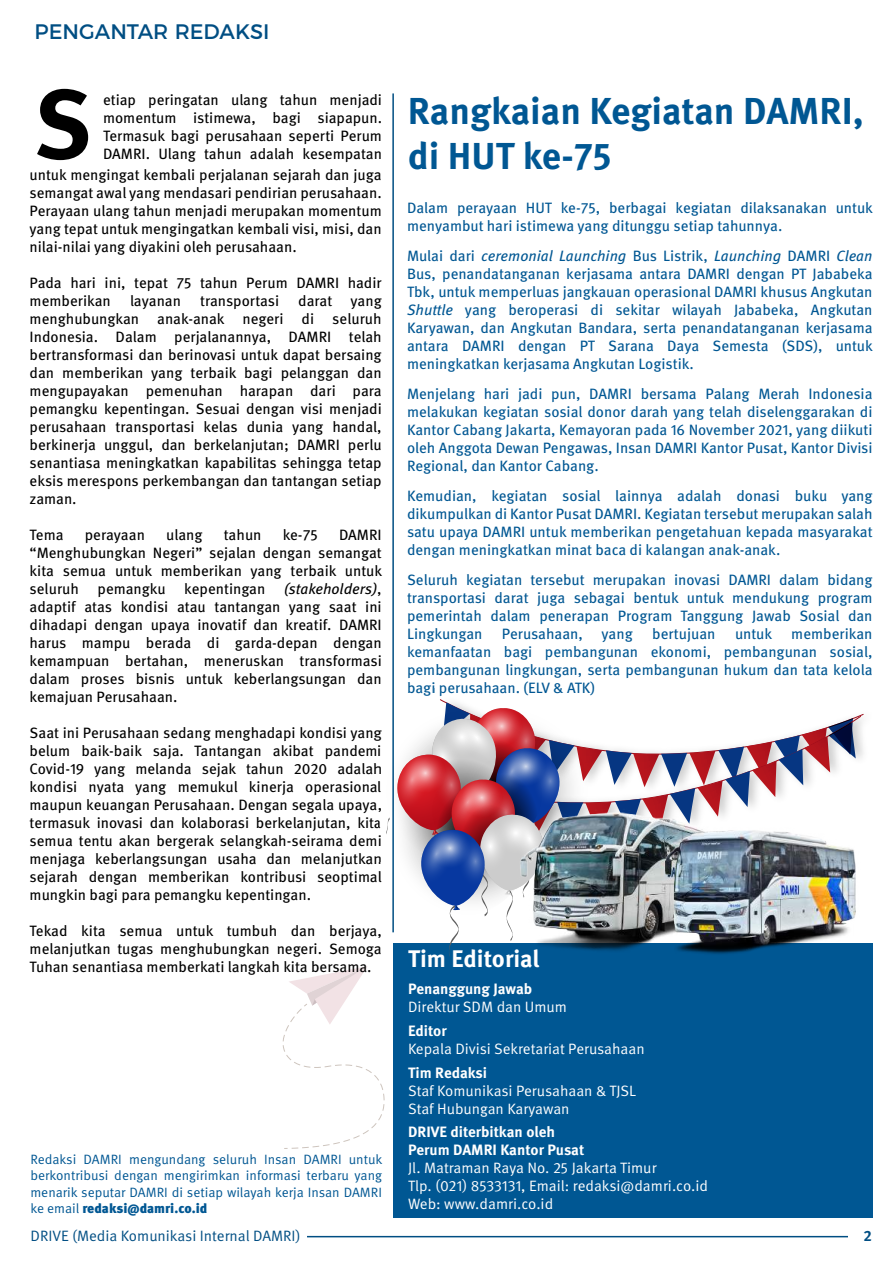
<style>
.page{position:relative;width:893px;height:1263px;background:#fff}
.page>*{position:absolute;margin:0;border:0;box-sizing:border-box;transform-origin:0 0}
.t1{font:700 97.5px "Meta Pro";color:#000}
.t2{font:700 37.5px/45px "Meta Pro";color:#005793}
.t3{font:700 24px "Meta Pro";color:#fff}
.t4{font:21px "Montserrat";color:#004e83}
.t5{font:15px/18px "Meta Pro";color:#000;text-align:justify}
.t6{font:15px/18px "Meta Pro";color:#005793;text-align:justify}
.t7{font:15px/18px "Meta Pro";color:#fff}
.t8{font:700 15px/18px "Meta Pro";color:#fff}
.t9{font:15px "Meta Pro";color:#004e83}
.t10{font:700 15px "Meta Pro";color:#004e83}
.t11{font:13.5px/16.2px "Meta Pro";color:#005793;text-align:justify}
.s1{font-style:italic}
.s2{font-weight:900}
</style>
<div class="page">
<svg style="left:283px;top:966px;width:102px;height:183px"></svg>
<hr style="left:392px;top:93px;width:2px;height:839px;background:#004e83">
<div style="left:393px;top:943px;width:479px;height:274px;background:#005793"></div>
<svg style="left:386px;top:699px;width:478px;height:257px"></svg>
<img style="left:493px;top:809px;width:262px;height:147px">
<img style="left:656px;top:816px;width:208px;height:140px">
<hr style="left:307px;top:1236px;width:541px;height:1px;background:#004e83">
<h3 class="t4" style="left:35px;top:14px;width:236px">PENGANTAR REDAKSI</h3>
<h1 class="t1" style="left:34px;top:63px;width:59px">S</h1>
<p class="t5" style="left:103px;top:91px;width:281px">etiap peringatan ulang tahun menjadi momentum istimewa, bagi siapapun.<br>Termasuk bagi perusahaan seperti Perum</p>
<p class="t5" style="left:103px;top:145px;width:280px">DAMRI. Ulang tahun adalah kesempatan</p>
<p class="t5" style="left:30px;top:166px;width:354px">untuk mengingat kembali perjalanan sejarah dan juga semangat awal yang mendasari pendirian perusahaan.<br>Perayaan ulang tahun menjadi merupakan momentum yang tepat untuk mengingatkan kembali visi, misi, dan nilai-nilai yang diyakini oleh perusahaan.</p>
<p class="t5" style="left:30px;top:274px;width:354px">Pada hari ini, tepat 75 tahun Perum DAMRI hadir memberikan</p>
<p class="t5" style="left:30px;top:292px;width:354px;text-indent:269px">darat yang menghubungkan anak-anak negeri di seluruh Indonesia. Dalam perjalanannya, DAMRI telah bertransformasi dan berinovasi untuk dapat bersaing dan memberikan yang terbaik bagi pelanggan dan mengupayakan pemenuhan harapan dari para pemangku kepentingan. Sesuai dengan visi menjadi perusahaan transportasi kelas dunia yang handal, berkinerja unggul, dan berkelanjutan; DAMRI perlu senantiasa meningkatkan kapabilitas sehingga tetap eksis merespons perkembangan dan tantangan setiap zaman.</p>
<p class="t5" style="left:30px;top:526px;width:35px">Tema</p>
<p class="t5" style="left:85px;top:526px;width:62px">perayaan</p>
<p class="t5" style="left:166px;top:526px;width:38px">ulang</p>
<p class="t5" style="left:224px;top:526px;width:39px">tahun</p>
<p class="t5" style="left:283px;top:526px;width:37px">ke-75</p>
<p class="t5" style="left:130px;top:292px;width:52px">layanan</p>
<p class="t5" style="left:200px;top:292px;width:81px">transportasi</p>
<p class="t5" style="left:30px;top:526px;width:354px;text-indent:309px">DAMRI “Menghubungkan Negeri” sejalan dengan semangat kita semua untuk memberikan yang terbaik untuk seluruh pemangku kepentingan <span class="s1">(stakeholders)</span>, adaptif atas kondisi atau tantangan yang saat ini dihadapi dengan upaya inovatif dan kreatif. DAMRI harus mampu berada di garda-depan dengan kemampuan bertahan, meneruskan transformasi dalam proses bisnis untuk keberlangsungan dan kemajuan Perusahaan.</p>
<p class="t5" style="left:30px;top:724px;width:354px">Saat ini Perusahaan sedang menghadapi kondisi yang belum baik-baik saja. Tantangan akibat pandemi Covid-19 yang melanda sejak tahun 2020 adalah kondisi nyata yang memukul kinerja operasional maupun keuangan Perusahaan. Dengan segala upaya, termasuk inovasi dan kolaborasi berkelanjutan, kita semua tentu akan bergerak selangkah-seirama demi menjaga keberlangsungan usaha dan melanjutkan sejarah dengan memberikan kontribusi seoptimal mungkin bagi para pemangku kepentingan.</p>
<p class="t5" style="left:30px;top:922px;width:354px">Tekad kita semua untuk tumbuh dan berjaya, melanjutkan tugas menghubungkan negeri. Semoga Tuhan senantiasa memberkati langkah kita bersama.</p>
<p class="t11" style="left:30px;top:1152px;width:354px">Redaksi DAMRI mengundang seluruh Insan DAMRI untuk berkontribusi dengan mengirimkan informasi terbaru yang menarik seputar DAMRI di setiap wilayah kerja Insan DAMRI ke email <span class="s2">redaksi@damri.co.id</span></p>
<h2 class="t2" style="left:408px;top:90px;width:458px">Rangkaian Kegiatan DAMRI, di HUT ke-75</h2>
<p class="t6" style="left:407px;top:199px;width:467px">Dalam perayaan HUT ke-75, berbagai kegiatan dilaksanakan untuk menyambut hari istimewa yang ditunggu setiap tahunnya.</p>
<p class="t6" style="left:407px;top:247px;width:467px">Mulai dari <span class="s1">ceremonial Launching</span> Bus Listrik, <span class="s1">Launching</span> DAMRI <span class="s1">Clean </span>Bus, penandatanganan kerjasama antara DAMRI dengan PT Jababeka Tbk, untuk memperluas jangkauan operasional DAMRI khusus Angkutan <span class="s1">Shuttle</span> yang beroperasi di sekitar wilayah Jababeka, Angkutan Karyawan, dan Angkutan Bandara, serta penandatanganan kerjasama antara DAMRI dengan PT Sarana Daya Semesta (SDS), untuk meningkatkan kerjasama Angkutan Logistik.</p>
<p class="t6" style="left:407px;top:385px;width:467px">Menjelang hari jadi pun, DAMRI bersama Palang Merah Indonesia melakukan kegiatan sosial donor darah yang telah diselenggarakan di Kantor Cabang Jakarta, Kemayoran pada 16 November 2021, yang diikuti oleh Anggota Dewan Pengawas, Insan DAMRI Kantor Pusat, Kantor Divisi Regional, dan Kantor Cabang.</p>
<p class="t6" style="left:407px;top:487px;width:467px">Kemudian, kegiatan sosial lainnya adalah donasi buku yang dikumpulkan di Kantor Pusat DAMRI. Kegiatan tersebut merupakan salah satu upaya DAMRI untuk memberikan pengetahuan kepada masyarakat dengan meningkatkan minat baca di kalangan anak-anak.</p>
<p class="t6" style="left:407px;top:571px;width:467px">Seluruh kegiatan tersebut merupakan inovasi DAMRI dalam bidang transportasi darat juga sebagai bentuk untuk mendukung program pemerintah dalam penerapan Program Tanggung Jawab Sosial dan Lingkungan</p>
<p class="t6" style="left:407px;top:625px;width:467px;text-indent:384px">memberikan kemanfaatan bagi pembangunan ekonomi, pembangunan sosial, pembangunan lingkungan, serta pembangunan hukum dan tata kelola bagi perusahaan. (ELV &amp; ATK)</p>
<p class="t6" style="left:502px;top:625px;width:132px">Perusahaan, yang</p>
<p class="t6" style="left:652px;top:625px;width:65px">bertujuan</p>
<p class="t6" style="left:735px;top:625px;width:39px">untuk</p>
<h3 class="t3" style="left:408px;top:944px;width:133px">Tim Editorial</h3>
<p class="t8" style="left:408px;top:981px;width:126px">Penanggung Jawab</p>
<p class="t7" style="left:408px;top:999px;width:161px">Direktur SDM dan Umum</p>
<p class="t8" style="left:408px;top:1022px;width:40px">Editor</p>
<p class="t7" style="left:408px;top:1040px;width:238px">Kepala Divisi Sekretariat Perusahaan</p>
<p class="t8" style="left:408px;top:1064px;width:81px">Tim Redaksi</p>
<p class="t7" style="left:408px;top:1082px;width:230px">Staf Komunikasi Perusahaan &amp; TJSL<br>Staf Hubungan Karyawan</p>
<p class="t8" style="left:408px;top:1124px;width:178px">DRIVE diterbitkan oleh<br>Perum DAMRI Kantor Pusat</p>
<p class="t7" style="left:408px;top:1160px;width:302px">Jl. Matraman Raya No. 25 Jakarta Timur<br>Tlp. (021) 8533131, Email: redaksi@damri.co.id<br>Web: www.damri.co.id</p>
<p class="t9" style="left:31px;top:1226px;width:271px">DRIVE (Media Komunikasi Internal DAMRI)</p>
<p class="t10" style="left:863px;top:1226px;width:10px">2</p>
</div>
